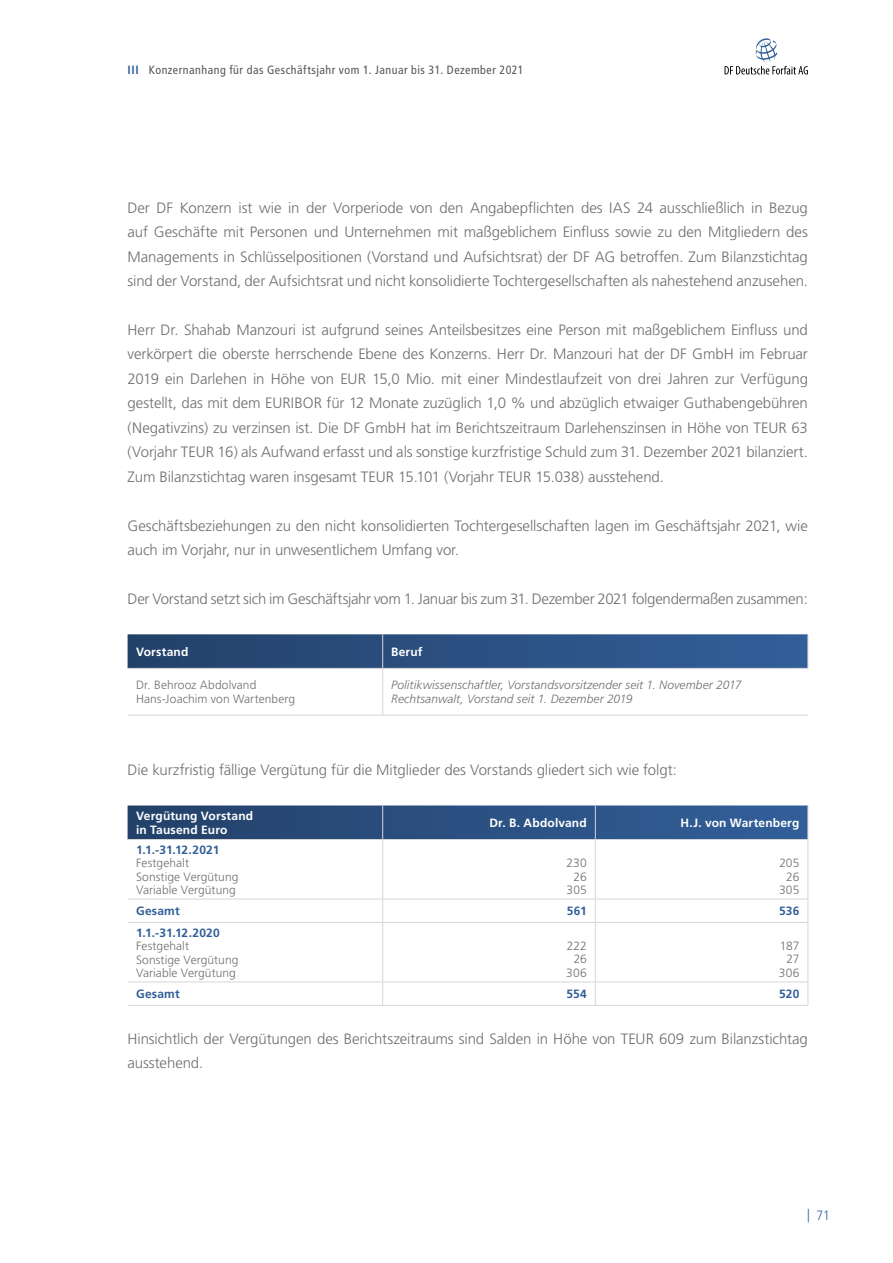
<style>
.page{position:relative;width:893px;height:1263px;background:#fff}
.page>*{position:absolute;margin:0;border:0;box-sizing:border-box;transform-origin:0 0}
.t1{font:300 15px/24.5px "Frutiger";letter-spacing:-.01em;color:#6f6f6f;text-align:justify}
.t2{font:300 13.5px "Frutiger";color:#325e99;scale:.9 1}
.t3{font:300 12px/13.5px "Frutiger";letter-spacing:.005em;color:#6f6f6f}
.t4{font:italic 300 12px/13.5px "Frutiger";letter-spacing:.005em;color:#6f6f6f}
.t5{font:700 12px/13.5px "Frutiger CE";letter-spacing:.015em;color:#fff}
.t6{font:condensed 12px "Frutiger";letter-spacing:.04em;color:#555}
.t7{font:700 12px "Frutiger CE";letter-spacing:.015em;color:#325e99}
.s1{font-weight:700;color:#325e99}
</style>
<div class="page">
<svg style="left:725px;top:38px;width:83px;height:37px"></svg>
<svg style="left:128px;top:634px;width:679px;height:34px;background:#2d5282"></svg>
<hr style="left:382px;top:634px;width:1px;height:34px;background:#d6d6d6">
<hr style="left:807px;top:634px;width:1px;height:34px;background:#d6d6d6">
<hr style="left:382px;top:669px;width:1px;height:46px;background:#d6d6d6">
<hr style="left:128px;top:668px;width:255px;height:1px;background:#d6d6d6">
<hr style="left:383px;top:668px;width:425px;height:1px;background:#d6d6d6">
<hr style="left:128px;top:715px;width:255px;height:1px;background:#d6d6d6">
<hr style="left:383px;top:715px;width:425px;height:1px;background:#d6d6d6">
<svg style="left:128px;top:805px;width:679px;height:34px;background:#2d5282"></svg>
<hr style="left:382px;top:805px;width:1px;height:34px;background:#d6d6d6">
<hr style="left:595px;top:805px;width:1px;height:34px;background:#d6d6d6">
<hr style="left:807px;top:805px;width:1px;height:34px;background:#d6d6d6">
<hr style="left:382px;top:840px;width:1px;height:59px;background:#d6d6d6">
<hr style="left:595px;top:840px;width:1px;height:59px;background:#d6d6d6">
<hr style="left:807px;top:839px;width:1px;height:60px;background:#d6d6d6">
<svg style="left:382px;top:900px;width:1px;height:22px"></svg>
<svg style="left:595px;top:900px;width:1px;height:22px"></svg>
<svg style="left:807px;top:899px;width:1px;height:23px"></svg>
<hr style="left:382px;top:923px;width:1px;height:58px;background:#d6d6d6">
<hr style="left:595px;top:923px;width:1px;height:58px;background:#d6d6d6">
<hr style="left:807px;top:922px;width:1px;height:60px;background:#d6d6d6">
<svg style="left:382px;top:982px;width:1px;height:23px"></svg>
<svg style="left:595px;top:982px;width:1px;height:23px"></svg>
<svg style="left:807px;top:982px;width:1px;height:23px"></svg>
<hr style="left:128px;top:839px;width:255px;height:1px;background:#d6d6d6">
<hr style="left:383px;top:839px;width:212px;height:1px;background:#d6d6d6">
<hr style="left:595px;top:839px;width:212px;height:1px;background:#d6d6d6">
<hr style="left:128px;top:899px;width:255px;height:1px;background:#d6d6d6">
<hr style="left:383px;top:899px;width:212px;height:1px;background:#d6d6d6">
<hr style="left:595px;top:899px;width:212px;height:1px;background:#d6d6d6">
<hr style="left:128px;top:922px;width:255px;height:1px;background:#d6d6d6">
<hr style="left:383px;top:922px;width:212px;height:1px;background:#d6d6d6">
<hr style="left:595px;top:922px;width:212px;height:1px;background:#d6d6d6">
<hr style="left:128px;top:981px;width:255px;height:1px;background:#d6d6d6">
<hr style="left:383px;top:981px;width:212px;height:1px;background:#d6d6d6">
<hr style="left:595px;top:981px;width:212px;height:1px;background:#d6d6d6">
<hr style="left:128px;top:1005px;width:255px;height:1px;background:#d6d6d6">
<hr style="left:383px;top:1005px;width:212px;height:1px;background:#d6d6d6">
<hr style="left:595px;top:1005px;width:213px;height:1px;background:#d6d6d6">
<p class="t6" style="left:128px;top:63px;width:398px"><span class="s1">III</span> Konzernanhang für das Geschäftsjahr vom 1. Januar bis 31. Dezember 2021</p>
<p class="t1" style="left:128px;top:195px;width:682px">Der DF Konzern ist wie in der Vorperiode von den Angabepflichten des IAS 24 ausschließlich in Bezug auf Geschäfte mit Personen und Unternehmen mit maßgeblichem Einfluss sowie zu den Mitgliedern des Managements in Schlüsselpositionen (Vorstand und Aufsichtsrat) der DF AG betroffen. Zum Bilanzstichtag sind der Vorstand, der Aufsichtsrat und nicht konsolidierte Tochtergesellschaften als nahestehend anzusehen.</p>
<p class="t1" style="left:128px;top:318px;width:682px">Herr Dr. Shahab Manzouri ist aufgrund seines Anteilsbesitzes eine Person mit maßgeblichem Einfluss und verkörpert die oberste herrschende Ebene des Konzerns. Herr Dr. Manzouri hat der DF GmbH im Februar 2019 ein Darlehen in Höhe von EUR 15,0 Mio. mit einer Mindestlaufzeit von drei Jahren zur Verfügung gestellt, das mit dem EURIBOR für 12 Monate zuzüglich 1,0 % und abzüglich etwaiger Guthabengebühren (Negativzins) zu verzinsen ist. Die DF GmbH hat im Berichtszeitraum Darlehenszinsen in Höhe von TEUR 63 (Vorjahr TEUR 16) als Aufwand erfasst und als sonstige kurzfristige Schuld zum 31. Dezember 2021 bilanziert.<br>Zum Bilanzstichtag waren insgesamt TEUR 15.101 (Vorjahr TEUR 15.038) ausstehend.</p>
<p class="t1" style="left:128px;top:513px;width:682px">Geschäftsbeziehungen zu den nicht konsolidierten Tochtergesellschaften lagen im Geschäftsjahr 2021, wie auch im Vorjahr, nur in unwesentlichem Umfang vor.</p>
<p class="t1" style="left:128px;top:587px;width:682px">Der Vorstand setzt sich im Geschäftsjahr vom 1. Januar bis zum 31. Dezember 2021 folgendermaßen zusammen:</p>
<p class="t5" style="left:136px;top:645px;width:54px">Vorstand</p>
<p class="t5" style="left:391px;top:645px;width:33px">Beruf</p>
<p class="t3" style="left:136px;top:679px;width:161px">Dr. Behrooz Abdolvand<br>Hans-Joachim von Wartenberg</p>
<p class="t4" style="left:391px;top:679px;width:352px">Politikwissenschaftler, Vorstandsvorsitzender seit 1. November 2017<br>Rechtsanwalt, Vorstand seit 1. Dezember 2019</p>
<p class="t1" style="left:128px;top:758px;width:551px">Die kurzfristig fällige Vergütung für die Mitglieder des Vorstands gliedert sich wie folgt:</p>
<p class="t5" style="left:136px;top:809px;width:119px">Vergütung Vorstand in Tausend Euro</p>
<p class="t5" style="left:489px;top:816px;width:99px">Dr. B. Abdolvand</p>
<p class="t5" style="left:681px;top:816px;width:120px">H.J. von Wartenberg</p>
<p class="t7" style="left:136px;top:842px;width:85px">1.1.-31.12.2021</p>
<p class="t3" style="left:136px;top:856px;width:104px">Festgehalt<br>Sonstige Vergütung<br>Variable Vergütung</p>
<p class="t3" style="left:566px;top:856px;width:22px;text-align:center">230<br>26<br>305</p>
<p class="t3" style="left:779px;top:856px;width:22px;text-align:center">205<br>26<br>305</p>
<p class="t7" style="left:136px;top:904px;width:45px">Gesamt</p>
<p class="t7" style="left:567px;top:904px;width:21px">561</p>
<p class="t7" style="left:779px;top:904px;width:22px">536</p>
<p class="t7" style="left:136px;top:925px;width:85px">1.1.-31.12.2020</p>
<p class="t3" style="left:136px;top:939px;width:104px">Festgehalt<br>Sonstige Vergütung<br>Variable Vergütung</p>
<p class="t3" style="left:566px;top:939px;width:22px;text-align:right">222<br>26<br>306</p>
<p class="t3" style="left:779px;top:939px;width:22px;text-align:right">187<br>27<br>306</p>
<p class="t7" style="left:136px;top:987px;width:45px">Gesamt</p>
<p class="t7" style="left:566px;top:987px;width:22px">554</p>
<p class="t7" style="left:779px;top:987px;width:22px">520</p>
<p class="t1" style="left:128px;top:1027px;width:682px">Hinsichtlich der Vergütungen des Berichtszeitraums sind Salden in Höhe von TEUR 609 zum Bilanzstichtag ausstehend.</p>
<p class="t2" style="left:807px;top:1208px;width:27px">| 71</p>
</div>
